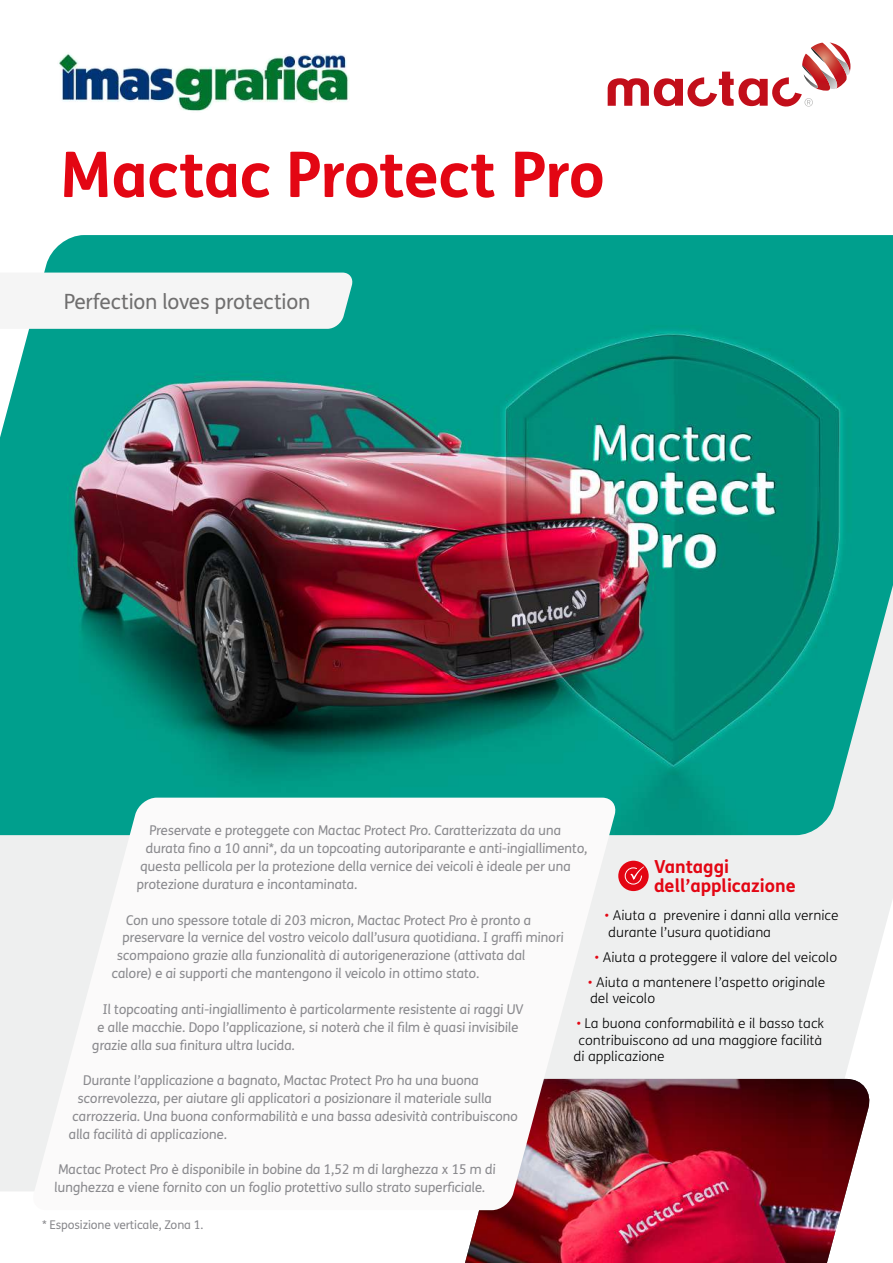
<style>
.page{position:relative;width:893px;height:1263px;background:#fff}
.page>*{position:absolute;margin:0;border:0;box-sizing:border-box;transform-origin:0 0}
.t1{font:700 63px "FS Me";letter-spacing:-.01em;color:#e30613}
.t2{font:21px "FS Me";letter-spacing:-.01em;color:#706f6f}
.t3{font:700 18px/19.5px "FS Me";color:#e30613}
.t4{font:13.5px/17.9px "FS Me";letter-spacing:-.015em;color:#8a8a8e}
.t5{font:300 13.5px/16.5px "FS Me";color:#000}
.t6{font:12px "FS Me";letter-spacing:-.01em;color:#8a8a8e}
.s1{color:#e30613}
</style>
<div class="page">
<svg style="left:0;top:835px;width:893px;height:356px;background:#eff0f0"></svg>
<img style="left:0;top:235px;width:893px;height:600px">
<img style="left:465px;top:1079px;width:408px;height:184px">
<svg style="left:29px;top:798px;width:590px;height:412px"></svg>
<div style="left:618px;top:861px;width:31px;height:30px;background:#e30613;border-radius:50%"></div>
<svg style="left:625px;top:866px;width:19px;height:18px"></svg>
<div style="left:0;top:273px;width:355px;height:56px;background:#f5f5f5"></div>
<svg style="left:608px;top:43px;width:242px;height:64px"></svg>
<img style="left:59px;top:54px;width:290px;height:57px">
<h1 class="t1" style="left:60px;top:126px;width:547px">Mactac Protect Pro</h1>
<h2 class="t2" style="left:64px;top:287px;width:248px">Perfection loves protection</h2>
<p class="t4" style="left:149px;top:821px;width:414px">Preservate e proteggete con Mactac Protect Pro. Caratterizzata da una</p>
<p class="t4" style="left:146px;top:839px;width:444px">durata fino a 10 anni*, da un topcoating autoriparante e anti-ingiallimento,</p>
<p class="t4" style="left:140px;top:857px;width:433px">questa pellicola per la protezione della vernice dei veicoli è ideale per una</p>
<p class="t4" style="left:136px;top:875px;width:223px">protezione duratura e incontaminata.</p>
<p class="t4" style="left:126px;top:911px;width:407px">Con uno spessore totale di 203 micron, Mactac Protect Pro è pronto a</p>
<p class="t4" style="left:122px;top:928px;width:444px">preservare la vernice del vostro veicolo dall’usura quotidiana. I graffi minori</p>
<p class="t4" style="left:117px;top:946px;width:411px">scompaiono grazie alla funzionalità di autorigenerazione (attivata dal</p>
<p class="t4" style="left:112px;top:964px;width:370px">calore) e ai supporti che mantengono il veicolo in ottimo stato.</p>
<p class="t4" style="left:103px;top:1000px;width:423px">Il topcoating anti-ingiallimento è particolarmente resistente ai raggi UV</p>
<p class="t4" style="left:97px;top:1018px;width:423px">e alle macchie. Dopo l’applicazione, si noterà che il film è quasi invisibile</p>
<p class="t4" style="left:92px;top:1035px;width:205px">grazie alla sua finitura ultra lucida.</p>
<p class="t4" style="left:83px;top:1071px;width:398px">Durante l’applicazione a bagnato, Mactac Protect Pro ha una buona</p>
<p class="t4" style="left:78px;top:1089px;width:417px">scorrevolezza, per aiutare gli applicatori a posizionare il materiale sulla</p>
<p class="t4" style="left:72px;top:1107px;width:448px">carrozzeria. Una buona conformabilità e una bassa adesività contribuiscono</p>
<p class="t4" style="left:69px;top:1125px;width:161px">alla facilità di applicazione.</p>
<p class="t4" style="left:54px;top:1160px;width:444px">Mactac Protect Pro è disponibile in bobine da 1,52 m di larghezza x 15 m di lunghezza e viene fornito con un foglio protettivo sullo strato superficiale.</p>
<h3 class="t3" style="left:654px;top:855px;width:143px">Vantaggi dell’applicazione</h3>
<p class="t5" style="left:605px;top:907px;width:236px"><span class="s1">•</span> Aiuta a prevenire i danni alla vernice durante l’usura quotidiana</p>
<p class="t5" style="left:595px;top:948px;width:244px"><span class="s1">•</span> Aiuta a proteggere il valore del veicolo</p>
<p class="t5" style="left:588px;top:973px;width:239px"><span class="s1">•</span> Aiuta a mantenere l’aspetto originale del veicolo</p>
<p class="t5" style="left:576px;top:1015px;width:250px"><span class="s1">•</span> La buona conformabilità e il basso tack</p>
<p class="t5" style="left:578px;top:1031px;width:246px">contribuiscono ad una maggiore facilità</p>
<p class="t5" style="left:573px;top:1048px;width:93px">di applicazione</p>
<p class="t6" style="left:42px;top:1216px;width:163px">* Esposizione verticale, Zona 1.</p>
</div>
